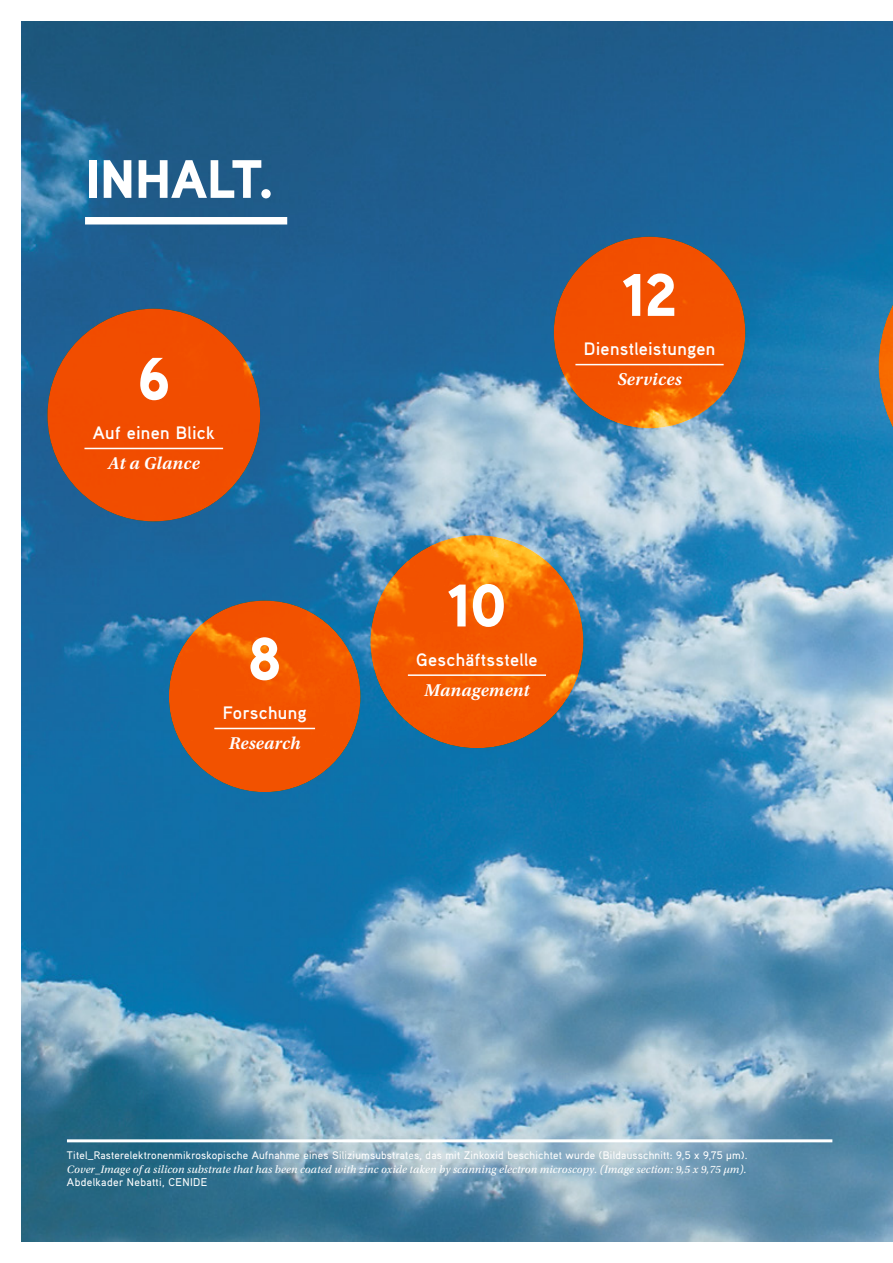
<style>
.page{position:relative;width:893px;height:1263px;background:#fff}
.page>*{position:absolute;margin:0;border:0;box-sizing:border-box;transform-origin:0 0}
.t1{font:900 60px "Aaux Pro OT";color:#fff}
.t2{font:900 54px "Aaux Pro OT";letter-spacing:-.005em;color:#fff}
.t3{font:700 18px "Aaux Pro OT";letter-spacing:.015em;color:#fff}
.t4{font:italic 600 18px "Utopia Std";letter-spacing:.01em;color:#fff}
.t5{font:italic 11.25px "Utopia Std";letter-spacing:.01em;color:#fff}
.t6{font:500 11.25px "Aaux Pro OT";letter-spacing:.03em;color:#fff}
.t7{font:500 10.95px "Aaux Pro OT";letter-spacing:.02em;color:#fff}
</style>
<div class="page">
<img style="left:21px;top:21px;width:872px;height:1221px">
<div style="left:47px;top:309px;width:213px;height:212px;background:#f14d00;border-radius:50%"></div>
<hr style="left:84px;top:448px;width:139px;height:1px;background:#fff">
<svg style="left:169px;top:601px;width:191px;height:191px;background:#f25500"></svg>
<hr style="left:214px;top:728px;width:101px;height:1px;background:#fff">
<svg style="left:371px;top:535px;width:212px;height:213px;background:#f46103"></svg>
<hr style="left:408px;top:674px;width:138px;height:2px;background:#fff">
<svg style="left:554px;top:237px;width:191px;height:191px;background:#f25501"></svg>
<hr style="left:575px;top:364px;width:149px;height:1px;background:#fff">
<svg style="left:879px;top:228px;width:14px;height:276px;background:#5a767d"></svg>
<div style="left:85px;top:217px;width:202px;height:7px;background:#fff"></div>
<hr style="left:67px;top:1139px;width:765px;height:3px;background:#fff">
<h2 class="t2" style="left:85px;top:144px;width:191px">INHALT.</h2>
<h1 class="t1" style="left:137px;top:340px;width:35px">6</h1>
<h3 class="t3" style="left:93px;top:421px;width:123px">Auf einen Blick</h3>
<h3 class="t4" style="left:108px;top:453px;width:93px">At a Glance</h3>
<h1 class="t1" style="left:248px;top:620px;width:35px">8</h1>
<h3 class="t3" style="left:223px;top:701px;width:86px">Forschung</h3>
<h3 class="t4" style="left:229px;top:733px;width:73px">Research</h3>
<h1 class="t1" style="left:622px;top:256px;width:57px">12</h1>
<h3 class="t3" style="left:584px;top:337px;width:133px">Dienstleistungen</h3>
<h3 class="t4" style="left:617px;top:369px;width:66px">Services</h3>
<h1 class="t1" style="left:447px;top:567px;width:61px">10</h1>
<h3 class="t3" style="left:416px;top:648px;width:123px">Geschäftsstelle</h3>
<h3 class="t4" style="left:424px;top:680px;width:107px">Management</h3>
<p class="t7" style="left:67px;top:1149px;width:682px">Titel_Rasterelektronenmikroskopische Aufnahme eines Siliziumsubstrates, das mit Zinkoxid beschichtet wurde (Bildausschnitt: 9,5 x 9,75 µm).</p>
<p class="t5" style="left:67px;top:1163px;width:681px">Cover_Image of a silicon substrate that has been coated with zinc oxide taken by scanning electron microscopy. (Image section: 9,5 x 9,75 µm).</p>
<p class="t6" style="left:67px;top:1175px;width:142px">Abdelkader Nebatti, CENIDE</p>
</div>
